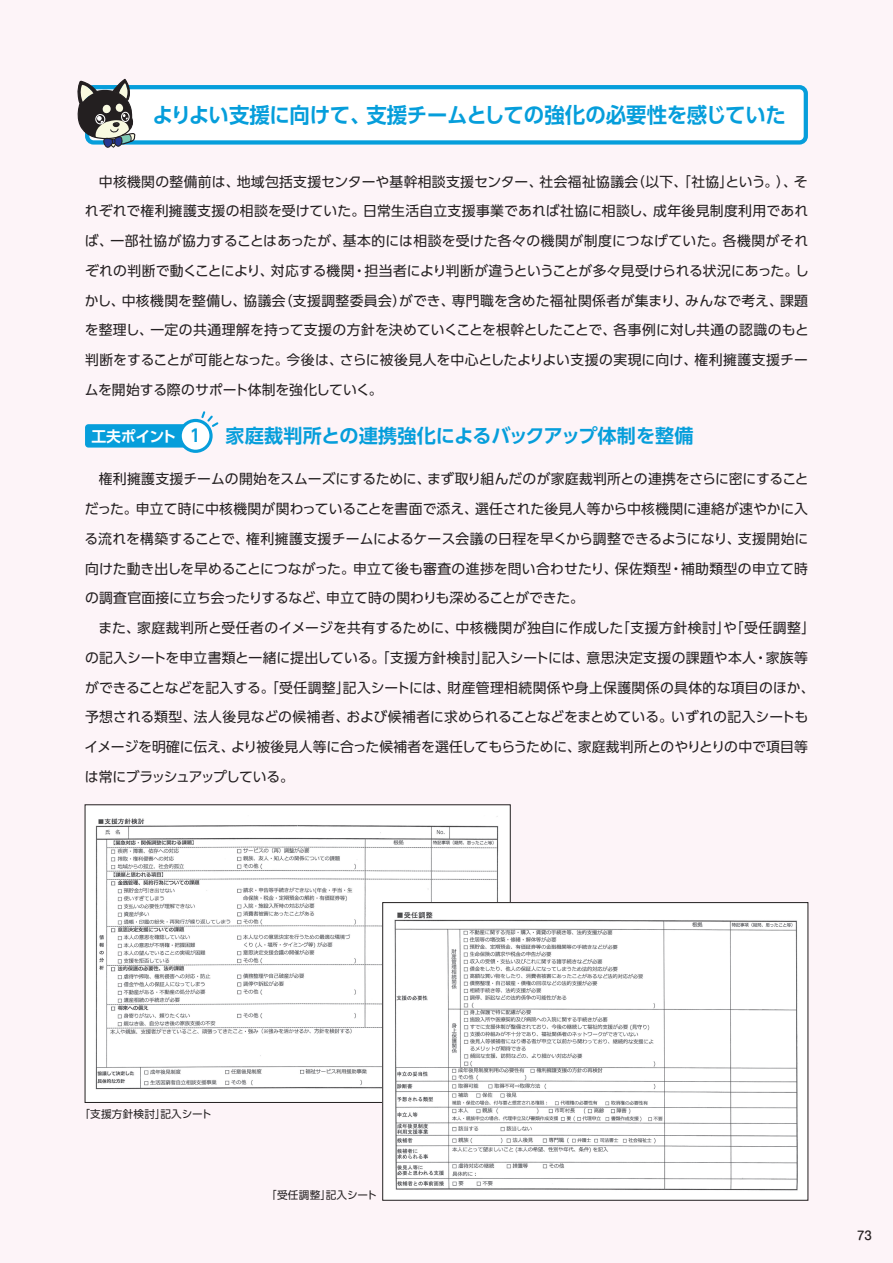
<style>
.page{position:relative;width:893px;height:1263px;background:#fdf4f8}
.page>*{position:absolute;margin:0;border:0;box-sizing:border-box;transform-origin:0 0}
.t1{font:700 21.3px "UD Shin Go Pro De";letter-spacing:-.015em;color:#069edb;scale:.96 1}
.t2{font:700 19.2px "UD Shin Go Pro De";letter-spacing:-.005em;color:#069edb}
.t3{font:700 14.85px "UD Shin Go Pro De";letter-spacing:-.03em;color:#fff}
.t4{font:13.8px/29.7px "UD Shin Go Pro";letter-spacing:.005em;color:#231f20;text-align:justify}
.t5{font:500 11.7px "Shin M Go Pro";color:#231f20}
.t6{font:10.65px "UD Shin Go Pro";letter-spacing:.02em;color:#231f20}
.s1{font-size:16.95px;color:#069edb}
</style>
<div class="page">
<div style="left:87px;top:87px;width:719px;height:55px;background:#fff;border-radius:6px"></div>
<div style="left:85px;top:85px;width:723px;height:60px;border:4px solid #069edb;border-radius:6px"></div>
<svg style="left:77px;top:78px;width:59px;height:70px"></svg>
<div style="left:85px;top:424px;width:111px;height:24px;background:#069edb;border-radius:3px"></div>
<div style="left:180px;top:420px;width:31px;height:31px;background:#fff;border-radius:50%"></div>
<div style="left:179px;top:419px;width:34px;height:34px;border:3px solid #069edb;border-radius:50%"></div>
<svg style="left:200px;top:411px;width:19px;height:18px"></svg>
<div style="left:85px;top:805px;width:425px;height:297px;background:#fff"></div>
<img style="left:95px;top:816px;width:404px;height:274px">
<div style="left:383px;top:902px;width:425px;height:298px;background:#fff"></div>
<img style="left:394px;top:911px;width:404px;height:280px">
<div style="left:382px;top:902px;width:426px;height:298px;border:1px solid #231f20"></div>
<h1 class="t1" style="left:152px;top:97px;width:661px">よりよい支援に向けて、支援チームとしての強化の必要性を感じていた</h1>
<p class="t4" style="left:85px;top:166px;width:726px;text-indent:14px">中核機関の整備前は、地域包括支援センターや基幹相談支援センター、社会福祉協議会（以下、「社協」という。）、それぞれで権利擁護支援の相談を受けていた。日常生活自立支援事業であれば社協に相談し、成年後見制度利用であれば、一部社協が協力することはあったが、基本的には相談を受けた各々の機関が制度につなげていた。各機関がそれぞれの判断で動くことにより、対応する機関・担当者により判断が違うということが多々見受けられる状況にあった。しかし、中核機関を整備し、協議会（支援調整委員会）ができ、専門職を含めた福祉関係者が集まり、みんなで考え、課題を整理し、一定の共通理解を持って支援の方針を決めていくことを根幹としたことで、各事例に対し共通の認識のもと判断をすることが可能となった。今後は、さらに被後見人を中心としたよりよい支援の実現に向け、権利擁護支援チームを開始する際のサポート体制を強化していく。</p>
<p class="t3" style="left:91px;top:424px;width:111px">工夫ポイント <span class="s1">1</span></p>
<h2 class="t2" style="left:225px;top:420px;width:470px">家庭裁判所との連携強化によるバックアップ体制を整備</h2>
<p class="t4" style="left:85px;top:464px;width:726px;text-indent:14px">権利擁護支援チームの開始をスムーズにするために、まず取り組んだのが家庭裁判所との連携をさらに密にすることだった。申立て時に中核機関が関わっていることを書面で添え、選任された後見人等から中核機関に連絡が速やかに入る流れを構築することで、権利擁護支援チームによるケース会議の日程を早くから調整できるようになり、支援開始に向けた動き出しを早めることにつながった。申立て後も審査の進捗を問い合わせたり、保佐類型・補助類型の申立て時の調査官面接に立ち会ったりするなど、申立て時の関わりも深めることができた。</p>
<p class="t4" style="left:85px;top:612px;width:732px;text-align:left;text-indent:14px">また、家庭裁判所と受任者のイメージを共有するために、中核機関が独自に作成した「支援方針検討」や「受任調整」の記入シートを申立書類と一緒に提出している。「支援方針検討」記入シートには、意思決定支援の課題や本人・家族等ができることなどを記入する。「受任調整」記入シートには、財産管理相続関係や身上保護関係の具体的な項目のほか、予想される類型、法人後見などの候補者、および候補者に求められることなどをまとめている。いずれの記入シートもイメージを明確に伝え、より被後見人等に合った候補者を選任してもらうために、家庭裁判所とのやりとりの中で項目等は常にブラッシュアップしている。</p>
<p class="t6" style="left:79px;top:1105px;width:134px">「支援方針検討」記入シート</p>
<p class="t6" style="left:266px;top:1186px;width:112px">「受任調整」記入シート</p>
<p class="t5" style="left:857px;top:1226px;width:16px">73</p>
</div>
